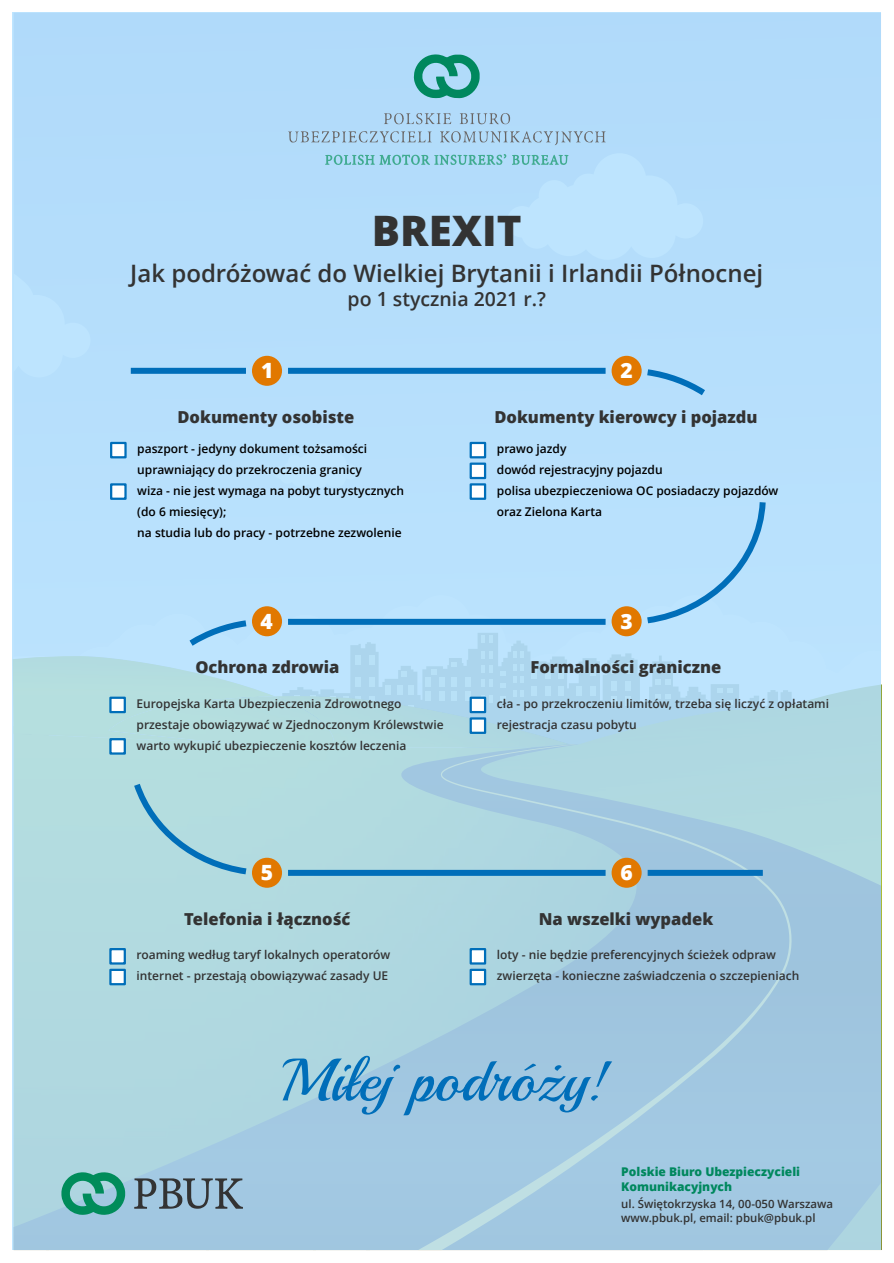
<style>
.page{position:relative;width:894px;height:1263px;background:#fff}
.page>*{position:absolute;margin:0;border:0;box-sizing:border-box;transform-origin:0 0}
.t1{font:60px "Playball";color:#006eb9}
.t2{font:800 42px "Open Sans";color:#333}
.t3{font:600 24px "Open Sans";color:#333}
.t4{font:800 21px "Open Sans";color:#fff}
.t5{font:600 19.5px "Open Sans";color:#333}
.t6{font:800 16.5px "Open Sans";color:#333}
.t7{font:600 12px/21px "Open Sans";color:#333}
.t8{font:600 12px/21px "Open Sans";color:#000}
.t9{font:800 12px/14.4px "Open Sans";color:#00885e}
.t10{font:600 11.4px/13.6px "Open Sans";color:#323232}
</style>
<div class="page">
<div style="left:13px;top:13px;width:867px;height:1237px;background:#b4e1ff;opacity:.85"></div>
<div style="left:131px;top:368px;width:115px;height:6px;background:#006eb9"></div>
<div style="left:288px;top:368px;width:317px;height:6px;background:#006eb9"></div>
<svg style="left:640px;top:365px;width:71px;height:36px;background:#9ccef1"></svg>
<svg style="left:67px;top:496px;width:813px;height:232px;background:#b4ddf6"></svg>
<svg style="left:129px;top:777px;width:124px;height:101px;background:#a6d4dc"></svg>
<div style="left:288px;top:870px;width:317px;height:6px;background:#006eb9"></div>
<div style="left:252px;top:356px;width:30px;height:30px;background:#e17800;border-radius:50%"></div>
<div style="left:611px;top:356px;width:30px;height:30px;background:#e17800;border-radius:50%"></div>
<div style="left:611px;top:606px;width:30px;height:30px;background:#e17800;border-radius:50%"></div>
<div style="left:252px;top:606px;width:30px;height:30px;background:#e17800;border-radius:50%"></div>
<div style="left:252px;top:858px;width:30px;height:30px;background:#e17800;border-radius:50%"></div>
<div style="left:469px;top:697px;width:17px;height:16px;background:#fff;border:2px solid #006eb9"></div>
<div style="left:469px;top:717px;width:17px;height:17px;background:#fff;border:2px solid #006eb9"></div>
<div style="left:109px;top:697px;width:17px;height:16px;background:#fff;border:2px solid #006eb9"></div>
<div style="left:109px;top:738px;width:17px;height:17px;background:#fff;border:2px solid #006eb9"></div>
<div style="left:110px;top:442px;width:17px;height:16px;background:#fff;border:2px solid #006eb9"></div>
<div style="left:110px;top:483px;width:17px;height:17px;background:#fff;border:2px solid #006eb9"></div>
<div style="left:469px;top:442px;width:17px;height:16px;background:#fff;border:2px solid #006eb9"></div>
<div style="left:469px;top:463px;width:17px;height:16px;background:#fff;border:2px solid #006eb9"></div>
<div style="left:469px;top:483px;width:17px;height:17px;background:#fff;border:2px solid #006eb9"></div>
<div style="left:469px;top:948px;width:17px;height:17px;background:#fff;border:2px solid #006eb9"></div>
<div style="left:469px;top:969px;width:17px;height:16px;background:#fff;border:2px solid #006eb9"></div>
<div style="left:109px;top:948px;width:17px;height:17px;background:#fff;border:2px solid #006eb9"></div>
<div style="left:109px;top:969px;width:17px;height:16px;background:#fff;border:2px solid #006eb9"></div>
<div style="left:611px;top:858px;width:30px;height:30px;background:#e17800;border-radius:50%"></div>
<div style="left:647px;top:870px;width:115px;height:6px;background:#006eb9"></div>
<svg style="left:413px;top:54px;width:66px;height:44px;background:#54afa8"></svg>
<svg style="left:288px;top:113px;width:317px;height:32px;background:#a9cde8"></svg>
<svg style="left:325px;top:153px;width:378px;height:107px;background:#b3ddf9"></svg>
<svg style="left:554px;top:1065px;width:7px;height:6px"></svg>
<svg style="left:61px;top:1172px;width:64px;height:43px;background:#4dab98"></svg>
<svg style="left:134px;top:1178px;width:109px;height:31px;background:#7b94a5"></svg>
<h2 class="t2" style="left:372px;top:214px;width:151px">BREXIT</h2>
<h3 class="t3" style="left:130px;top:264px;width:634px">Jak podróżować do Wielkiej Brytanii i Irlandii Północnej</h3>
<h3 class="t5" style="left:347px;top:291px;width:200px">po 1 stycznia 2021 r.?</h3>
<h3 class="t4" style="left:261px;top:362px;width:14px">1</h3>
<h3 class="t4" style="left:620px;top:362px;width:14px">2</h3>
<h3 class="t6" style="left:177px;top:410px;width:178px">Dokumenty osobiste</h3>
<h3 class="t6" style="left:494px;top:410px;width:264px">Dokumenty kierowcy i pojazdu</h3>
<p class="t8" style="left:137px;top:440px;width:268px">paszport - jedyny dokument tożsamości uprawniający do przekroczenia granicy<br>wiza - nie jest wymaga na pobyt turystycznych (do 6 miesięcy);<br>na studia lub do pracy - potrzebne zezwolenie</p>
<p class="t8" style="left:496px;top:440px;width:283px">prawo jazdy<br>dowód rejestracyjny pojazdu<br>polisa ubezpieczeniowa OC posiadaczy pojazdów oraz Zielona Karta</p>
<h3 class="t4" style="left:260px;top:613px;width:14px">4</h3>
<h3 class="t4" style="left:620px;top:612px;width:14px">3</h3>
<h3 class="t6" style="left:195px;top:661px;width:145px">Ochrona zdrowia</h3>
<h3 class="t6" style="left:530px;top:661px;width:192px">Formalności graniczne</h3>
<p class="t7" style="left:136px;top:694px;width:308px">Europejska Karta Ubezpieczenia Zdrowotnego przestaje obowiązywać w Zjednoczonym Królewstwie warto wykupić ubezpieczenie kosztów leczenia</p>
<h3 class="t4" style="left:261px;top:864px;width:14px">5</h3>
<p class="t7" style="left:496px;top:694px;width:333px">cła - po przekroczeniu limitów, trzeba się liczyć z opłatami rejestracja czasu pobytu</p>
<h3 class="t4" style="left:620px;top:864px;width:14px">6</h3>
<h3 class="t6" style="left:184px;top:912px;width:167px">Telefonia i łączność</h3>
<h3 class="t6" style="left:538px;top:912px;width:176px">Na wszelki wypadek</h3>
<p class="t7" style="left:136px;top:946px;width:255px">roaming według taryf lokalnych operatorów internet - przestają obowiązywać zasady UE</p>
<p class="t7" style="left:496px;top:946px;width:304px">loty - nie będzie preferencyjnych ścieżek odpraw zwierzęta - konieczne zaświadczenia o szczepieniach</p>
<h1 class="t1" style="left:280px;top:1043px;width:330px">Miłej podrózy!</h1>
<p class="t9" style="left:621px;top:1166px;width:180px">Polskie Biuro Ubezpieczycieli<br>Komunikacyjnych</p>
<p class="t10" style="left:621px;top:1198px;width:213px">ul. Świętokrzyska 14, 00-050 Warszawa www.pbuk.pl, email: pbuk@pbuk.pl</p>
</div>
